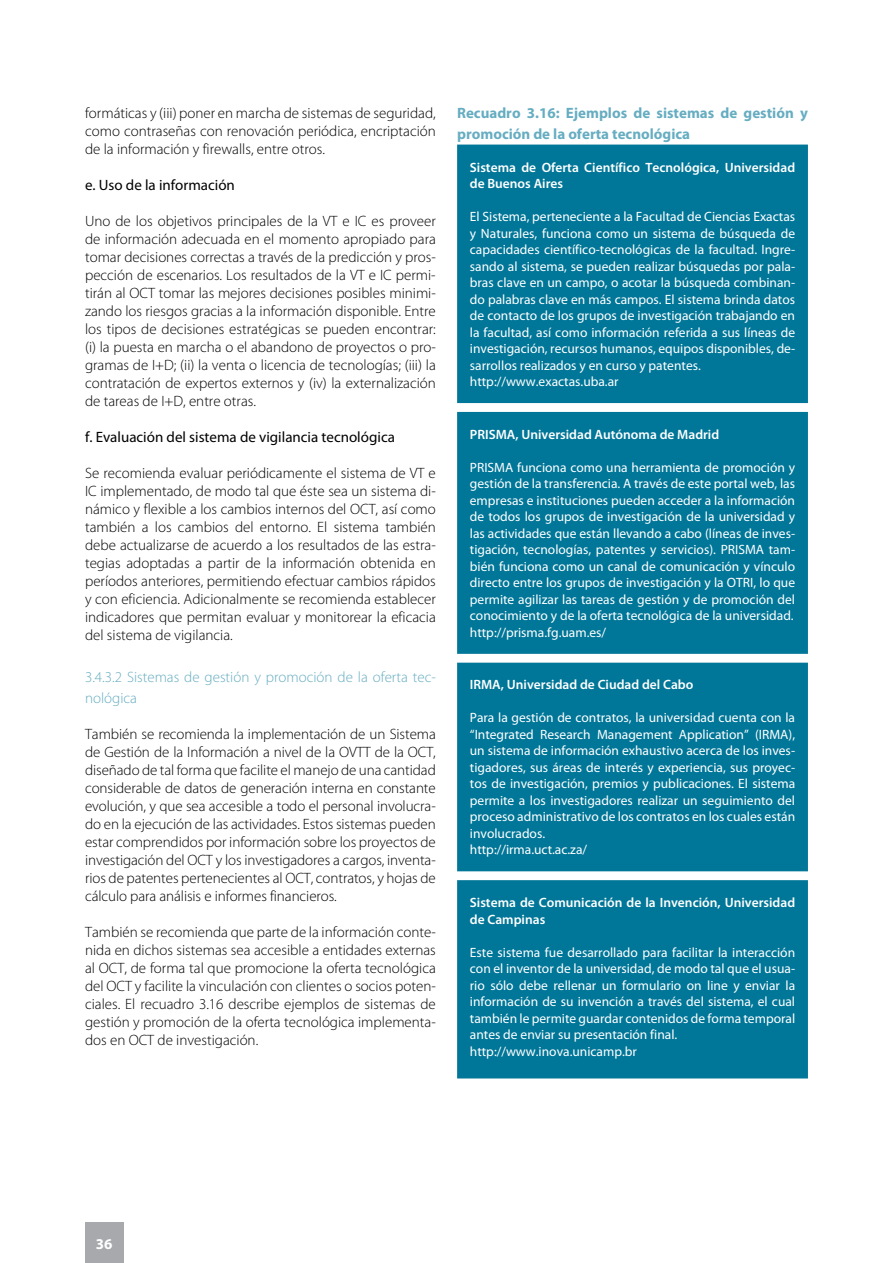
<style>
.page{position:relative;width:893px;height:1263px;background:#fff}
.page>*{position:absolute;margin:0;border:0;box-sizing:border-box;transform-origin:0 0}
.t1{font:300 15px/18px "Myriad Pro";color:#000;text-align:justify}
.t2{font:700 15px/21px "Myriad Pro";color:#66adc1}
.t3{font:15px "Myriad Pro";color:#000}
.t4{font:300 15px/21px "Myriad Pro";color:#66adc1}
.t5{font:700 15px "Myriad Pro";color:#fff}
.t6{font:13.5px/16.5px "Myriad Pro";color:#fff}
.t7{font:600 13.5px/16.5px "Myriad Pro";color:#fff}
</style>
<div class="page">
<div style="left:85px;top:1222px;width:38px;height:41px;background:#a7a9ac"></div>
<div style="left:457px;top:145px;width:351px;height:933px;background:#007698"></div>
<div style="left:457px;top:403px;width:351px;height:477px;background:#007698"></div>
<p class="t1" style="left:85px;top:103px;width:352px">formáticas y (iii) poner en marcha de sistemas de seguridad, como contraseñas con renovación periódica, encriptación de la información y firewalls, entre otros.</p>
<p class="t3" style="left:85px;top:175px;width:151px">e. Uso de la información</p>
<p class="t1" style="left:85px;top:211px;width:352px">Uno de los objetivos principales de la VT e IC es proveer de información adecuada en el momento apropiado para tomar decisiones correctas a través de la predicción y pros&shy;pección de escenarios. Los resultados de la VT e IC permi&shy;tirán al OCT tomar las mejores decisiones posibles minimi&shy;zando los riesgos gracias a la información disponible. Entre los tipos de decisiones estratégicas se pueden encontrar: (i) la puesta en marcha o el abandono de proyectos o pro&shy;gramas de I+D; (ii) la venta o licencia de tecnologías; (iii) la contratación de expertos externos y (iv) la externalización de tareas de I+D, entre otras.</p>
<p class="t3" style="left:85px;top:427px;width:311px">f. Evaluación del sistema de vigilancia tecnológica</p>
<p class="t1" style="left:85px;top:463px;width:352px">Se recomienda evaluar periódicamente el sistema de VT e IC implementado, de modo tal que éste sea un sistema di&shy;námico y flexible a los cambios internos del OCT, así como también a los cambios del entorno. El sistema también debe actualizarse de acuerdo a los resultados de las estra&shy;tegias adoptadas a partir de la información obtenida en períodos anteriores, permitiendo efectuar cambios rápidos y con eficiencia. Adicionalmente se recomienda establecer indicadores que permitan evaluar y monitorear la eficacia del sistema de vigilancia.</p>
<p class="t4" style="left:85px;top:666px;width:352px">3.4.3.2 Sistemas de gestión y promoción de la oferta tec&shy;nológica</p>
<p class="t1" style="left:85px;top:724px;width:352px">También se recomienda la implementación de un Sistema de Gestión de la Información a nivel de la OVTT de la OCT, diseñado de tal forma que facilite el manejo de una cantidad considerable de datos de generación interna en constante evolución, y que sea accesible a todo el personal involucra&shy;do en la ejecución de las actividades. Estos sistemas pueden estar comprendidos por información sobre los proyectos de investigación del OCT y los investigadores a cargos, inventa&shy;rios de patentes pertenecientes al OCT, contratos, y hojas de cálculo para análisis e informes financieros.</p>
<p class="t1" style="left:85px;top:922px;width:352px">También se recomienda que parte de la información conte&shy;nida en dichos sistemas sea accesible a entidades externas al OCT, de forma tal que promocione la oferta tecnológica del OCT y facilite la vinculación con clientes o socios poten&shy;ciales. El recuadro 3.16 describe ejemplos de sistemas de gestión y promoción de la oferta tecnológica implementa&shy;dos en OCT de investigación.</p>
<p class="t2" style="left:457px;top:102px;width:352px">Recuadro 3.16: Ejemplos de sistemas de gestión y promoción de la oferta tecnológica</p>
<p class="t7" style="left:470px;top:159px;width:327px">Sistema de Oferta Científico Tecnológica, Universidad de Buenos Aires</p>
<p class="t6" style="left:470px;top:208px;width:327px">El Sistema, perteneciente a la Facultad de Ciencias Exactas y Naturales, funciona como un sistema de búsqueda de capacidades científico-tecnológicas de la facultad. Ingre&shy;sando al sistema, se pueden realizar búsquedas por pala&shy;bras clave en un campo, o acotar la búsqueda combinan&shy;do palabras clave en más campos. El sistema brinda datos de contacto de los grupos de investigación trabajando en la facultad, así como información referida a sus líneas de investigación, recursos humanos, equipos disponibles, de&shy;sarrollos realizados y en curso y patentes. http://www.exactas.uba.ar</p>
<p class="t7" style="left:470px;top:426px;width:251px">PRISMA, Universidad Autónoma de Madrid</p>
<p class="t6" style="left:470px;top:459px;width:327px;text-align:justify">PRISMA funciona como una herramienta de promoción y gestión de la transferencia. A través de este portal web, las empresas e instituciones pueden acceder a la información de todos los grupos de investigación de la universidad y las actividades que están llevando a cabo (líneas de inves&shy;tigación, tecnologías, patentes y servicios). PRISMA tam&shy;bién funciona como un canal de comunicación y vínculo directo entre los grupos de investigación y la OTRI, lo que permite agilizar las tareas de gestión y de promoción del conocimiento y de la oferta tecnológica de la universidad. http://prisma.fg.uam.es/</p>
<p class="t7" style="left:470px;top:676px;width:225px">IRMA, Universidad de Ciudad del Cabo</p>
<p class="t6" style="left:470px;top:709px;width:327px">Para la gestión de contratos, la universidad cuenta con la “Integrated Research Management Application” (IRMA), un sistema de información exhaustivo acerca de los inves&shy;tigadores, sus áreas de interés y experiencia, sus proyec&shy;tos de investigación, premios y publicaciones. El sistema permite a los investigadores realizar un seguimiento del proceso administrativo de los contratos en los cuales están involucrados.<br>http://irma.uct.ac.za/</p>
<p class="t7" style="left:470px;top:894px;width:327px">Sistema de Comunicación de la Invención, Universidad de Campinas</p>
<p class="t6" style="left:470px;top:944px;width:327px">Este sistema fue desarrollado para facilitar la interacción con el inventor de la universidad, de modo tal que el usua&shy;rio sólo debe rellenar un formulario on line y enviar la información de su invención a través del sistema, el cual también le permite guardar contenidos de forma temporal antes de enviar su presentación final. http://www.inova.unicamp.br</p>
<p class="t5" style="left:96px;top:1234px;width:18px">36</p>
</div>
